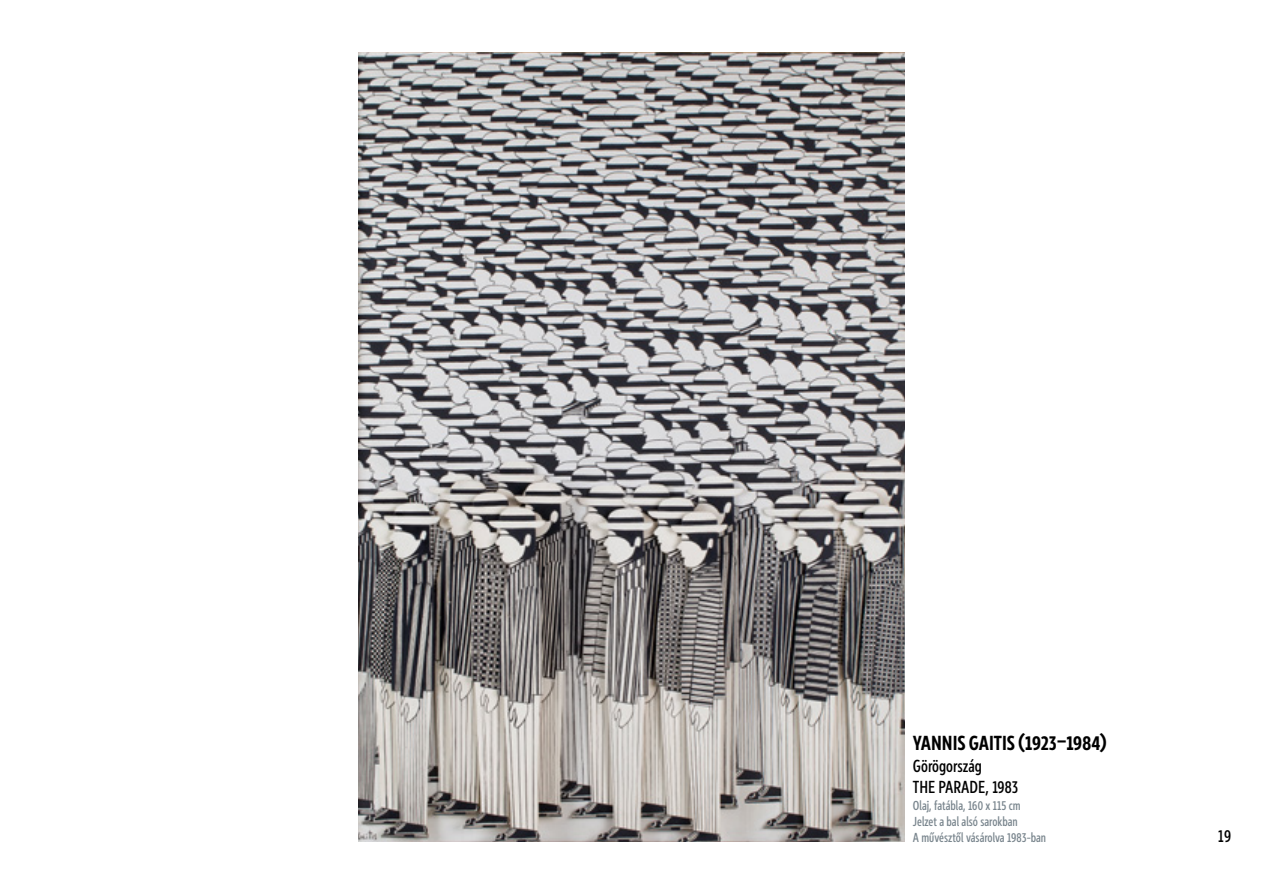
<style>
.page{position:relative;width:1263px;height:893px;background:#fff}
.page>*{position:absolute;margin:0;border:0;box-sizing:border-box;transform-origin:0 0}
.t1{font:700 21px "Europea Narrow";color:#000}
.t2{font:500 18px/21.6px "Europea Narrow";color:#000}
.t3{font:500 13.5px/16.2px "Europea Narrow";color:#7a868e}
</style>
<div class="page">
<img style="left:359px;top:53px;width:545px;height:789px">
<h1 class="t1" style="left:913px;top:727px;width:195px">YANNIS GAITIS (1923–1984)</h1>
<h2 class="t2" style="left:913px;top:753px;width:107px">Görögország<br>THE PARADE, 1983</h2>
<p class="t3" style="left:913px;top:796px;width:135px">Olaj, fatábla, 160 x 115 cm<br>Jelzet a bal alsó sarokban<br>A művésztől vásárolva 1983-ban</p>
<h2 class="t2" style="left:1218px;top:824px;width:15px">19</h2>
</div>
